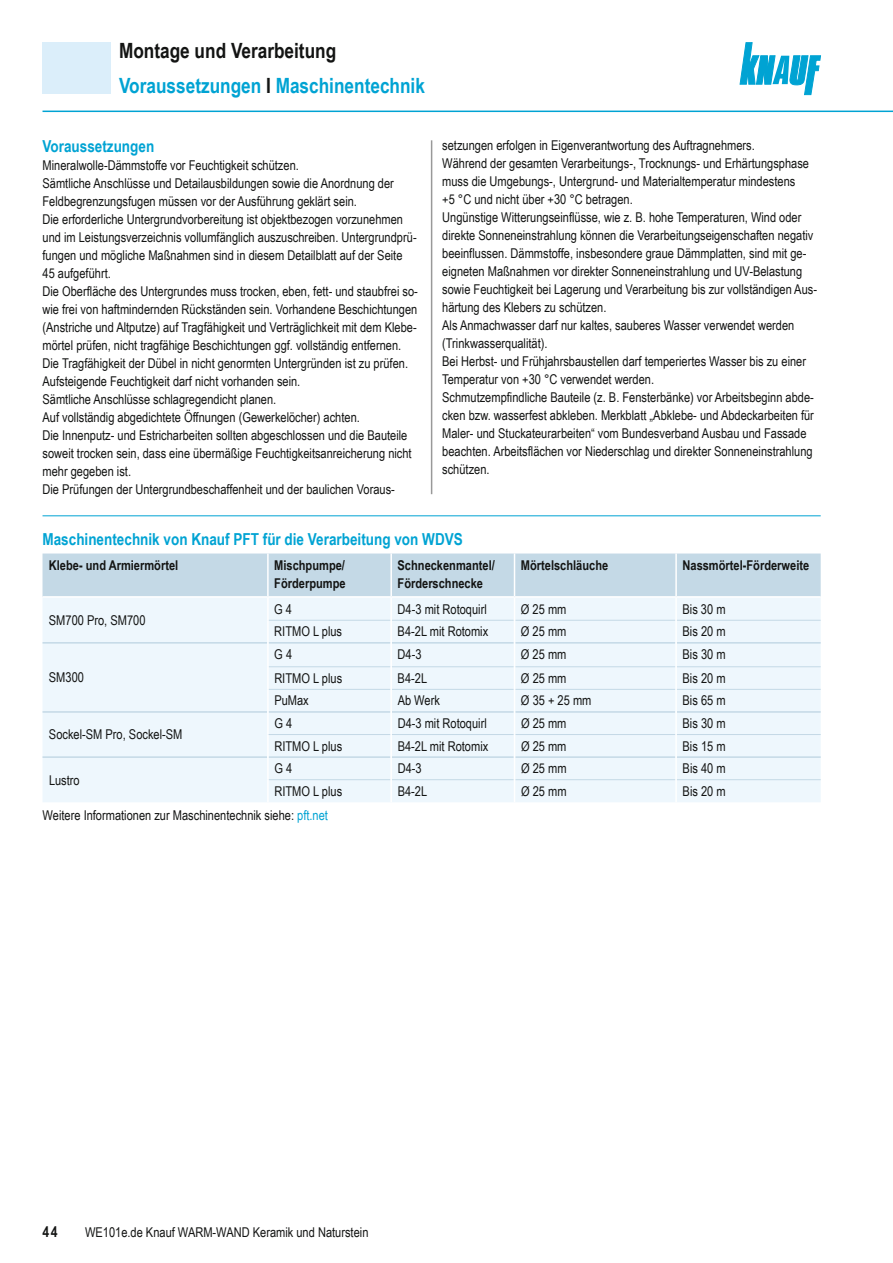
<style>
.page{position:relative;width:893px;height:1263px;background:#fff}
.page>*{position:absolute;margin:0;border:0;box-sizing:border-box;transform-origin:0 0}
.t1{font:700 21px/35.8px "Arial Narrow";color:#00a3d3}
.t2{font:700 16.5px "Arial Narrow";color:#00a3d3}
.t3{font:700 15px "Arial Narrow";color:#131413}
.t4{font:13.5px/18px "Arial Narrow";color:#131413}
.t5{font:700 13.5px/18px "Arial Narrow";color:#131413}
.s1{color:#131413}
.s2{color:#00a3d3}
</style>
<div class="page">
<div style="left:43px;top:43px;width:68px;height:51px;background:#dbeefa"></div>
<svg style="left:740px;top:43px;width:81px;height:52px"></svg>
<hr style="left:43px;top:111px;width:850px;height:1px;background:#00a3d3">
<hr style="left:43px;top:515px;width:778px;height:1px;background:#00a3d3">
<hr style="left:431px;top:140px;width:1px;height:354px;background:#999">
<svg style="left:43px;top:553px;width:778px;height:249px;background:#e5f1f8"></svg>
<hr style="left:675px;top:734px;width:2px;height:23px;background:#fff">
<h1 class="t1" style="left:119px;top:31px;width:307px"><span class="s1">Montage und Verarbeitung<br></span>Voraussetzungen <span class="s1">I</span> Maschinentechnik</h1>
<p class="t2" style="left:43px;top:134px;width:113px">Voraussetzungen</p>
<p class="t4" style="left:43px;top:156px;width:377px">Mineralwolle-Dämmstoffe vor Feuchtigkeit schützen.<br>Sämtliche Anschlüsse und Detailausbildungen sowie die Anordnung der Feldbegrenzungsfugen müssen vor der Ausführung geklärt sein.<br>Die erforderliche Untergrundvorbereitung ist objektbezogen vorzunehmen und im Leistungsverzeichnis vollumfänglich auszuschreiben. Untergrundprü&shy;fungen und mögliche Maßnahmen sind in diesem Detailblatt auf der Seite 45 aufgeführt.<br>Die Oberfläche des Untergrundes muss trocken, eben, fett- und staubfrei so&shy;wie frei von haftmindernden Rückständen sein. Vorhandene Beschichtungen (Anstriche und Altputze) auf Tragfähigkeit und Verträglichkeit mit dem Klebe&shy;mörtel prüfen, nicht tragfähige Beschichtungen ggf. vollständig entfernen.<br>Die Tragfähigkeit der Dübel in nicht genormten Untergründen ist zu prüfen.<br>Aufsteigende Feuchtigkeit darf nicht vorhanden sein.<br>Sämtliche Anschlüsse schlagregendicht planen.<br>Auf vollständig abgedichtete Öffnungen (Gewerkelöcher) achten.<br>Die Innenputz- und Estricharbeiten sollten abgeschlossen und die Bauteile soweit trocken sein, dass eine übermäßige Feuchtigkeitsanreicherung nicht mehr gegeben ist.<br>Die Prüfungen der Untergrundbeschaffenheit und der baulichen Voraus -</p>
<p class="t4" style="left:442px;top:136px;width:376px">setzungen erfolgen in Eigenverantwortung des Auftragnehmers.<br>Während der gesamten Verarbeitungs-, Trocknungs- und Erhärtungsphase muss die Umgebungs-, Untergrund- und Materialtemperatur mindestens<br>+5 °C und nicht über +30 °C betragen.<br>Ungünstige Witterungseinflüsse, wie z. B. hohe Temperaturen, Wind oder direkte Sonneneinstrahlung können die Verarbeitungseigenschaften negativ beeinflussen. Dämmstoffe, insbesondere graue Dämmplatten, sind mit ge&shy;eigneten Maßnahmen vor direkter Sonneneinstrahlung und UV-Belastung sowie Feuchtigkeit bei Lagerung und Verarbeitung bis zur vollständigen Aus&shy;härtung des Klebers zu schützen.<br>Als Anmachwasser darf nur kaltes, sauberes Wasser verwendet werden (Trinkwasserqualität).<br>Bei Herbst- und Frühjahrsbaustellen darf temperiertes Wasser bis zu einer Temperatur von +30 °C verwendet werden.<br>Schmutzempfindliche Bauteile (z. B. Fensterbänke) vor Arbeitsbeginn abde&shy;cken bzw. wasserfest abkleben. Merkblatt „Abklebe- und Abdeckarbeiten für Maler- und Stuckateurarbeiten“ vom Bundesverband Ausbau und Fassade beachten. Arbeitsflächen vor Niederschlag und direkter Sonneneinstrahlung schützen.</p>
<p class="t2" style="left:43px;top:527px;width:422px">Maschinentechnik von Knauf PFT für die Verarbeitung von WDVS</p>
<p class="t5" style="left:49px;top:555px;width:131px">Klebe- und Armiermörtel</p>
<p class="t5" style="left:274px;top:555px;width:73px">Mischpumpe/<br>Förderpumpe</p>
<p class="t5" style="left:398px;top:555px;width:99px">Schneckenmantel/<br>Förderschnecke</p>
<p class="t5" style="left:521px;top:555px;width:89px">Mörtelschläuche</p>
<p class="t5" style="left:682px;top:555px;width:128px">Nassmörtel-Förderweite</p>
<p class="t4" style="left:49px;top:611px;width:98px">SM700 Pro, SM700</p>
<p class="t4" style="left:274px;top:599px;width:19px">G 4</p>
<p class="t4" style="left:398px;top:599px;width:91px">D4-3 mit Rotoquirl</p>
<p class="t4" style="left:521px;top:599px;width:47px">Ø 25 mm</p>
<p class="t4" style="left:682px;top:599px;width:45px">Bis 30 m</p>
<p class="t4" style="left:274px;top:622px;width:69px">RITMO L plus</p>
<p class="t4" style="left:398px;top:622px;width:92px">B4-2L mit Rotomix</p>
<p class="t4" style="left:521px;top:622px;width:47px">Ø 25 mm</p>
<p class="t4" style="left:682px;top:622px;width:45px">Bis 20 m</p>
<p class="t4" style="left:49px;top:668px;width:37px">SM300</p>
<p class="t4" style="left:49px;top:725px;width:135px">Sockel-SM Pro, Sockel-SM</p>
<p class="t4" style="left:274px;top:645px;width:19px">G 4</p>
<p class="t4" style="left:398px;top:645px;width:25px">D4-3</p>
<p class="t4" style="left:521px;top:645px;width:47px">Ø 25 mm</p>
<p class="t4" style="left:682px;top:645px;width:45px">Bis 30 m</p>
<p class="t4" style="left:274px;top:668px;width:69px">RITMO L plus</p>
<p class="t4" style="left:398px;top:668px;width:31px">B4-2L</p>
<p class="t4" style="left:521px;top:668px;width:47px">Ø 25 mm</p>
<p class="t4" style="left:683px;top:668px;width:45px">Bis 20 m</p>
<p class="t4" style="left:274px;top:691px;width:36px">PuMax</p>
<p class="t4" style="left:398px;top:691px;width:44px">Ab Werk</p>
<p class="t4" style="left:521px;top:691px;width:72px">Ø 35 + 25 mm</p>
<p class="t4" style="left:683px;top:691px;width:45px">Bis 65 m</p>
<p class="t4" style="left:274px;top:714px;width:19px">G 4</p>
<p class="t4" style="left:398px;top:714px;width:91px">D4-3 mit Rotoquirl</p>
<p class="t4" style="left:521px;top:714px;width:47px">Ø 25 mm</p>
<p class="t4" style="left:683px;top:714px;width:45px">Bis 30 m</p>
<p class="t4" style="left:274px;top:736px;width:69px">RITMO L plus</p>
<p class="t4" style="left:398px;top:736px;width:92px">B4-2L mit Rotomix</p>
<p class="t4" style="left:521px;top:736px;width:47px">Ø 25 mm</p>
<p class="t4" style="left:683px;top:736px;width:45px">Bis 15 m</p>
<p class="t4" style="left:274px;top:759px;width:19px">G 4</p>
<p class="t4" style="left:398px;top:759px;width:25px">D4-3</p>
<p class="t4" style="left:521px;top:759px;width:47px">Ø 25 mm</p>
<p class="t4" style="left:683px;top:759px;width:45px">Bis 40 m</p>
<p class="t4" style="left:274px;top:781px;width:69px">RITMO L plus</p>
<p class="t4" style="left:398px;top:781px;width:31px">B4-2L</p>
<p class="t4" style="left:521px;top:781px;width:47px">Ø 25 mm</p>
<p class="t4" style="left:683px;top:781px;width:45px">Bis 20 m</p>
<p class="t4" style="left:43px;top:806px;width:287px">Weitere Informationen zur Maschinentechnik siehe: <span class="s2">pft.net</span></p>
<p class="t4" style="left:49px;top:770px;width:32px">Lustro</p>
<p class="t3" style="left:43px;top:1221px;width:17px">44</p>
<p class="t4" style="left:85px;top:1223px;width:285px">WE101e.de Knauf WARM-WAND Keramik und Naturstein</p>
</div>
